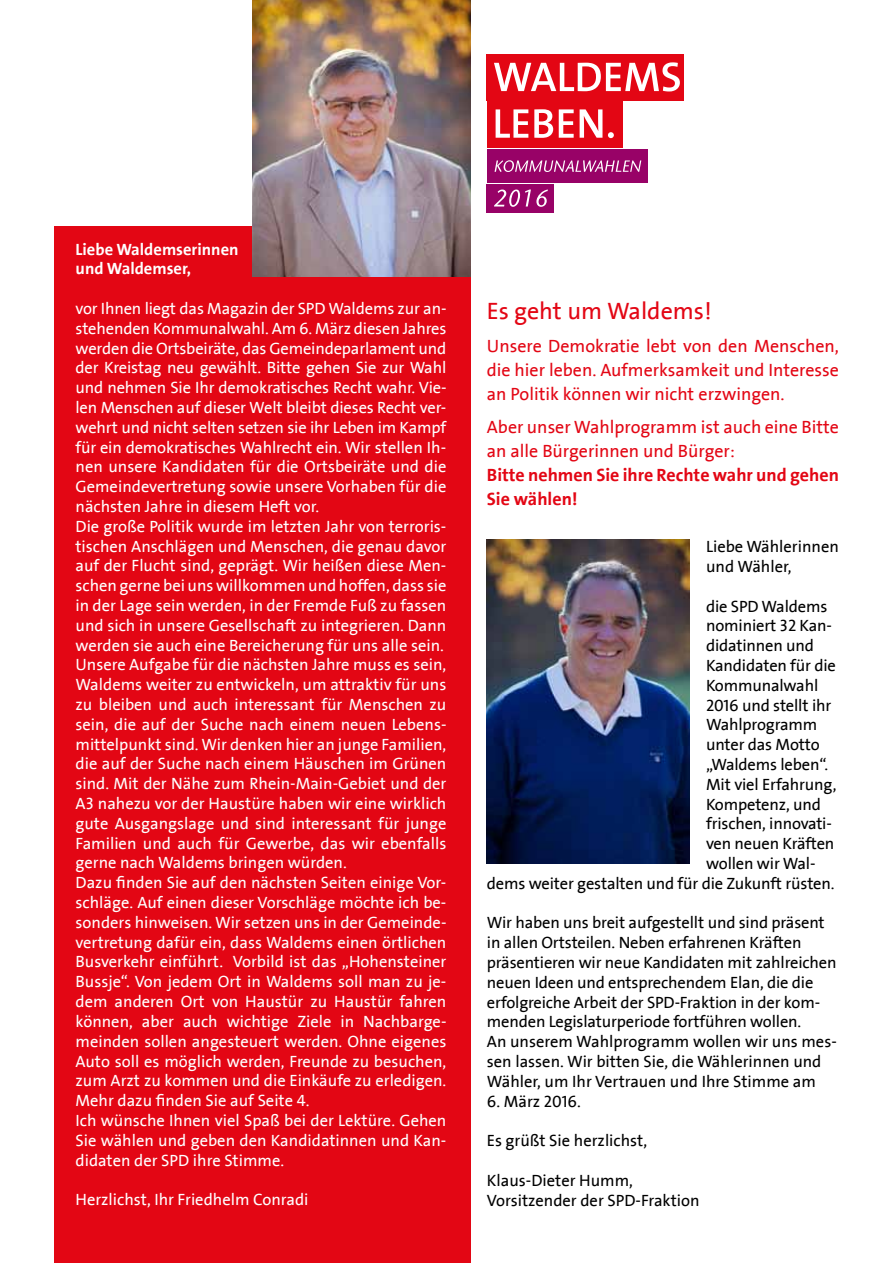
<style>
.page{position:relative;width:893px;height:1263px;background:#fff}
.page>*{position:absolute;margin:0;border:0;box-sizing:border-box;transform-origin:0 0}
.t1{font:24px "SPD2002 The Sans";color:#e30614}
.t2{font:18px/24px "SPD2002 The Sans";color:#e30614;text-align:justify}
.t3{font:700 18px/24px "SPD2002 The Sans";color:#e30614}
.t4{font:16.5px/19.8px "SPD2002 The Sans";color:#fff}
.t5{font:16.5px/19.8px "SPD2002 The Sans";letter-spacing:-.01em;color:#000}
.t6{font:700 16.5px/19.8px "SPD2002 The Sans";color:#fff}
</style>
<div class="page">
<div style="left:54px;top:226px;width:417px;height:1037px;background:#e30614"></div>
<img style="left:252px;top:0;width:219px;height:276px">
<img style="left:487px;top:540px;width:202px;height:323px">
<div style="left:487px;top:54px;width:197px;height:46px;background:#e30614"></div>
<div style="left:487px;top:101px;width:135px;height:46px;background:#e30614"></div>
<div style="left:487px;top:149px;width:161px;height:33px;background:#980267"></div>
<div style="left:487px;top:184px;width:67px;height:29px;background:#980267"></div>
<svg style="left:494px;top:62px;width:186px;height:29px"></svg>
<svg style="left:495px;top:160px;width:146px;height:12px"></svg>
<svg style="left:494px;top:190px;width:54px;height:17px"></svg>
<svg style="left:496px;top:109px;width:118px;height:29px"></svg>
<p class="t6" style="left:76px;top:240px;width:165px">Liebe Waldemserinnen und Waldemser,</p>
<p class="t4" style="left:76px;top:299px;width:372px">vor Ihnen liegt das Magazin der SPD Waldems zur an&shy;stehenden Kommunalwahl. Am 6. März diesen Jahres werden die Ortsbeiräte, das Gemeindeparlament und der Kreistag neu gewählt. Bitte gehen Sie zur Wahl und nehmen Sie Ihr demokratisches Recht wahr. Vie&shy;len Menschen auf dieser Welt bleibt dieses Recht ver&shy;wehrt und nicht selten setzen sie ihr Leben im Kampf für ein demokratisches Wahlrecht ein. Wir stellen Ih&shy;nen unsere Kandidaten für die Ortsbeiräte und die Gemeindevertretung sowie unsere Vorhaben für die nächsten Jahre in diesem Heft vor.<br>Die große Politik wurde im letzten Jahr von terroris&shy;tischen Anschlägen und Menschen, die genau davor auf der Flucht sind, geprägt. Wir heißen diese Men&shy;schen gerne bei uns willkommen und hoffen, dass sie in der Lage sein werden, in der Fremde Fuß zu fassen und sich in unsere Gesellschaft zu integrieren. Dann werden sie auch eine Bereicherung für uns alle sein.<br>Unsere Aufgabe für die nächsten Jahre muss es sein, Waldems weiter zu entwickeln, um attraktiv für uns zu bleiben und auch interessant für Menschen zu sein, die auf der Suche nach einem neuen Lebens&shy;mittelpunkt sind. Wir denken hier an junge Familien, die auf der Suche nach einem Häuschen im Grünen sind. Mit der Nähe zum Rhein-Main-Gebiet und der A3 nahezu vor der Haustüre haben wir eine wirklich gute Ausgangslage und sind interessant für junge Familien und auch für Gewerbe, das wir ebenfalls gerne nach Waldems bringen würden.<br>Dazu finden Sie auf den nächsten Seiten einige Vor&shy;schläge. Auf einen dieser Vorschläge möchte ich be&shy;sonders hinweisen. Wir setzen uns in der Gemeinde&shy;vertretung dafür ein, dass Waldems einen örtlichen Busverkehr einführt. Vorbild ist das „Hohensteiner Bussje“. Von jedem Ort in Waldems soll man zu je&shy;dem anderen Ort von Haustür zu Haustür fahren können, aber auch wichtige Ziele in Nachbarge&shy;meinden sollen angesteuert werden. Ohne eigenes Auto soll es möglich werden, Freunde zu besuchen, zum Arzt zu kommen und die Einkäufe zu erledigen.<br>Mehr dazu finden Sie auf Seite 4.<br>Ich wünsche Ihnen viel Spaß bei der Lektüre. Gehen Sie wählen und geben den Kandidatinnen und Kan&shy;didaten der SPD ihre Stimme.</p>
<p class="t4" style="left:76px;top:1190px;width:234px">Herzlichst, Ihr Friedhelm Conradi</p>
<h1 class="t1" style="left:487px;top:298px;width:226px">Es geht um Waldems!</h1>
<p class="t2" style="left:487px;top:334px;width:354px">Unsere Demokratie lebt von den Menschen, die hier leben. Aufmerksamkeit und Interesse an Politik können wir nicht erzwingen.</p>
<p class="t2" style="left:487px;top:415px;width:354px">Aber unser Wahlprogramm ist auch eine Bitte an alle Bürgerinnen und Bürger:</p>
<p class="t3" style="left:487px;top:463px;width:354px">Bitte nehmen Sie ihre Rechte wahr und gehen<br>Sie wählen!</p>
<p class="t5" style="left:706px;top:537px;width:134px">Liebe Wählerinnen und Wähler,</p>
<p class="t5" style="left:706px;top:597px;width:123px">die SPD Waldems</p>
<p class="t5" style="left:706px;top:616px;width:127px">nominiert 32 Kan-</p>
<p class="t5" style="left:706px;top:636px;width:109px">didatinnen und</p>
<p class="t5" style="left:706px;top:656px;width:131px">Kandidaten für die</p>
<p class="t5" style="left:706px;top:676px;width:114px">Kommunalwahl</p>
<p class="t5" style="left:706px;top:696px;width:127px">2016 und stellt ihr</p>
<p class="t5" style="left:706px;top:715px;width:113px">Wahlprogramm</p>
<p class="t5" style="left:706px;top:735px;width:115px">unter das Motto</p>
<p class="t5" style="left:706px;top:755px;width:124px">„Waldems leben“.</p>
<p class="t5" style="left:706px;top:775px;width:132px">Mit viel Erfahrung,</p>
<p class="t5" style="left:706px;top:795px;width:116px">Kompetenz, und</p>
<p class="t5" style="left:706px;top:814px;width:127px">frischen, innovati-</p>
<p class="t5" style="left:706px;top:834px;width:130px">ven neuen Kräften</p>
<p class="t5" style="left:706px;top:854px;width:111px">wollen wir Wal-</p>
<p class="t5" style="left:487px;top:874px;width:349px">dems weiter gestalten und für die Zukunft rüsten.</p>
<p class="t5" style="left:487px;top:913px;width:351px">Wir haben uns breit aufgestellt und sind präsent in allen Ortsteilen. Neben erfahrenen Kräften präsentieren wir neue Kandidaten mit zahlreichen neuen Ideen und entsprechendem Elan, die die erfolgreiche Arbeit der SPD-Fraktion in der kom&shy;menden Legislaturperiode fortführen wollen.<br>An unserem Wahlprogramm wollen wir uns mes&shy;sen lassen. Wir bitten Sie, die Wählerinnen und Wähler, um Ihr Vertrauen und Ihre Stimme am</p>
<p class="t5" style="left:487px;top:1092px;width:95px">6. März 2016.</p>
<p class="t5" style="left:487px;top:1131px;width:162px">Es grüßt Sie herzlichst,</p>
<p class="t5" style="left:487px;top:1171px;width:214px">Klaus-Dieter Humm,<br>Vorsitzender der SPD-Fraktion</p>
</div>
